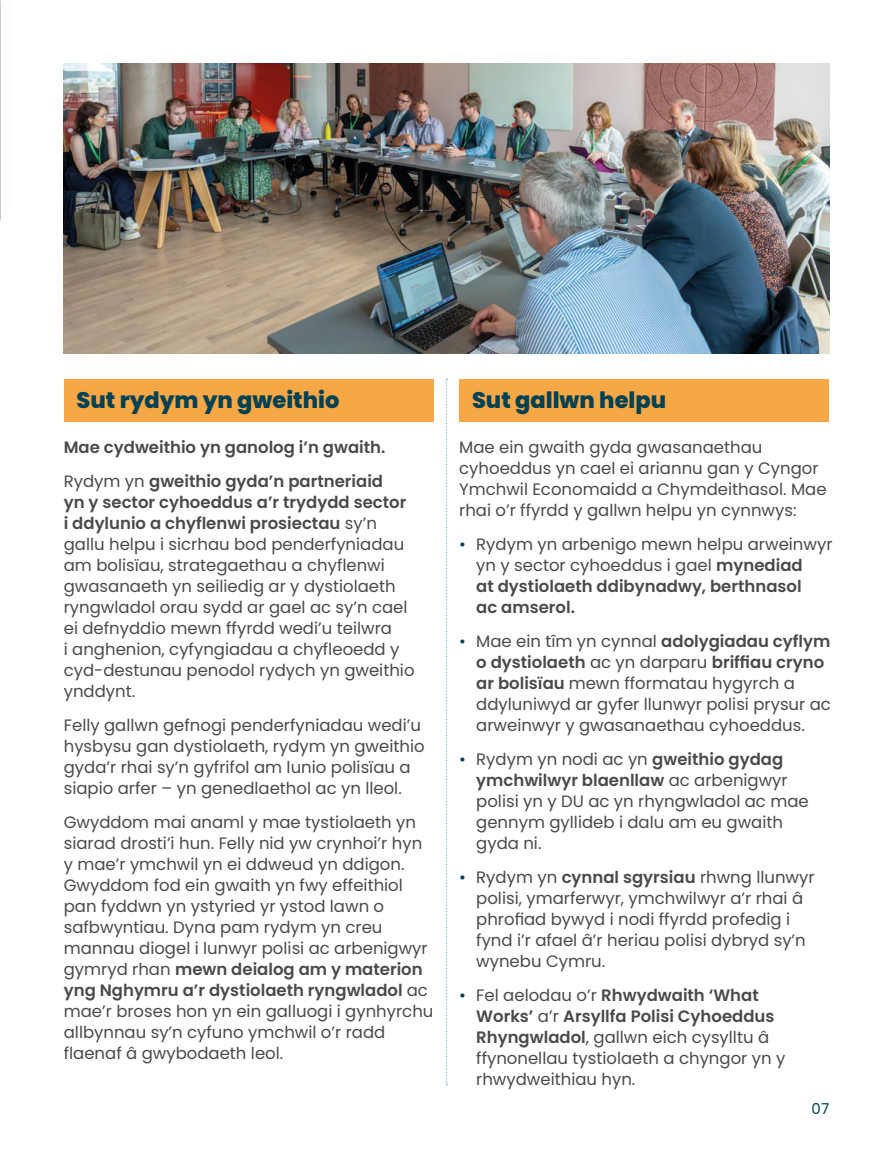
<style>
.page{position:relative;width:893px;height:1149px;background:#fff}
.page>*{position:absolute;margin:0;border:0;box-sizing:border-box;transform-origin:0 0}
.t1{font:800 22.5px "Poppins";color:#004253}
.t2{font:16.5px/21px "Poppins";color:#4a4a49}
.t3{font:600 16.5px/33.8px "Poppins";color:#4a4a49}
.t4{font:15px "Poppins";color:#004253}
.s1{font-weight:400}
.s2{font-weight:600}
.s3{color:#004253}
</style>
<div class="page">
<div style="left:64px;top:378px;width:370px;height:43px;background:#f7a746"></div>
<img style="left:64px;top:64px;width:765px;height:289px">
<svg style="left:446px;top:378px;width:1px;height:706px"></svg>
<div style="left:459px;top:378px;width:370px;height:43px;background:#f7a746"></div>
<h1 class="t1" style="left:77px;top:387px;width:264px">Sut rydym yn gweithio</h1>
<p class="t3" style="left:64px;top:430px;width:323px">Mae cydweithio yn ganolog i’n gwaith.<br><span class="s1">Rydym yn</span> gweithio gyda’n partneriaid</p>
<p class="t2" style="left:64px;top:492px;width:352px"><span class="s2">yn y sector cyhoeddus a’r trydydd sector i ddylunio a chyflenwi prosiectau</span> sy’n gallu helpu i sicrhau bod penderfyniadau am bolisïau, strategaethau a chyflenwi gwasanaeth yn seiliedig ar y dystiolaeth ryngwladol orau sydd ar gael ac sy’n cael ei defnyddio mewn ffyrdd wedi’u teilwra<br>i anghenion, cyfyngiadau a chyfleoedd y cyd-destunau penodol rydych yn gweithio ynddynt.</p>
<p class="t2" style="left:64px;top:714px;width:362px">Felly gallwn gefnogi penderfyniadau wedi’u hysbysu gan dystiolaeth, rydym yn gweithio gyda’r rhai sy’n gyfrifol am lunio polisïau a siapio arfer – yn genedlaethol ac yn lleol.</p>
<p class="t2" style="left:64px;top:811px;width:371px">Gwyddom mai anaml y mae tystiolaeth yn siarad drosti’i hun. Felly nid yw crynhoi’r hyn y mae’r ymchwil yn ei ddweud yn ddigon.<br>Gwyddom fod ein gwaith yn fwy effeithiol pan fyddwn yn ystyried yr ystod lawn o safbwyntiau. Dyna pam rydym yn creu mannau diogel i lunwyr polisi ac arbenigwyr gymryd rhan <span class="s2">mewn deialog am y materion yng Nghymru a’r dystiolaeth ryngwladol</span> ac mae’r broses hon yn ein galluogi i gynhyrchu allbynnau sy’n cyfuno ymchwil o’r radd flaenaf â gwybodaeth leol.</p>
<h1 class="t1" style="left:472px;top:387px;width:196px">Sut gallwn helpu</h1>
<p class="t2" style="left:459px;top:437px;width:369px">Mae ein gwaith gyda gwasanaethau cyhoeddus yn cael ei ariannu gan y Cyngor Ymchwil Economaidd a Chymdeithasol. Mae rhai o’r ffyrdd y gallwn helpu yn cynnwys:</p>
<p class="t2" style="left:476px;top:534px;width:358px;text-indent:-17px"><span class="s3">•</span> Rydym yn arbenigo mewn helpu arweinwyr yn y sector cyhoeddus i gael <span class="s2">mynediad<br>at dystiolaeth ddibynadwy, berthnasol<br>ac amserol.</span></p>
<p class="t2" style="left:476px;top:630px;width:356px;text-indent:-17px"><span class="s3">•</span> Mae ein tîm yn cynnal <span class="s2">adolygiadau cyflym o dystiolaeth</span> ac yn darparu <span class="s2">briffiau cryno ar bolisïau</span> mewn fformatau hygyrch a ddyluniwyd ar gyfer llunwyr polisi prysur ac arweinwyr y gwasanaethau cyhoeddus.</p>
<p class="t2" style="left:476px;top:748px;width:334px;text-indent:-17px"><span class="s3">•</span> Rydym yn nodi ac yn <span class="s2">gweithio gydag ymchwilwyr blaenllaw</span> ac arbenigwyr polisi yn y DU ac yn rhyngwladol ac mae gennym gyllideb i dalu am eu gwaith gyda ni.</p>
<p class="t2" style="left:476px;top:866px;width:340px;text-indent:-17px"><span class="s3">•</span> Rydym yn <span class="s2">cynnal sgyrsiau</span> rhwng llunwyr polisi, ymarferwyr, ymchwilwyr a’r rhai â phrofiad bywyd i nodi ffyrdd profedig i fynd i’r afael â’r heriau polisi dybryd sy’n wynebu Cymru.</p>
<p class="t2" style="left:476px;top:984px;width:311px;text-indent:-17px"><span class="s3">•</span> Fel aelodau o’r <span class="s2">Rhwydwaith ‘What Works’</span> a’r <span class="s2">Arsyllfa Polisi Cyhoeddus Rhyngwladol</span>, gallwn eich cysylltu â ffynonellau tystiolaeth a chyngor yn y rhwydweithiau hyn.</p>
<p class="t4" style="left:812px;top:1099px;width:19px">07</p>
</div>
